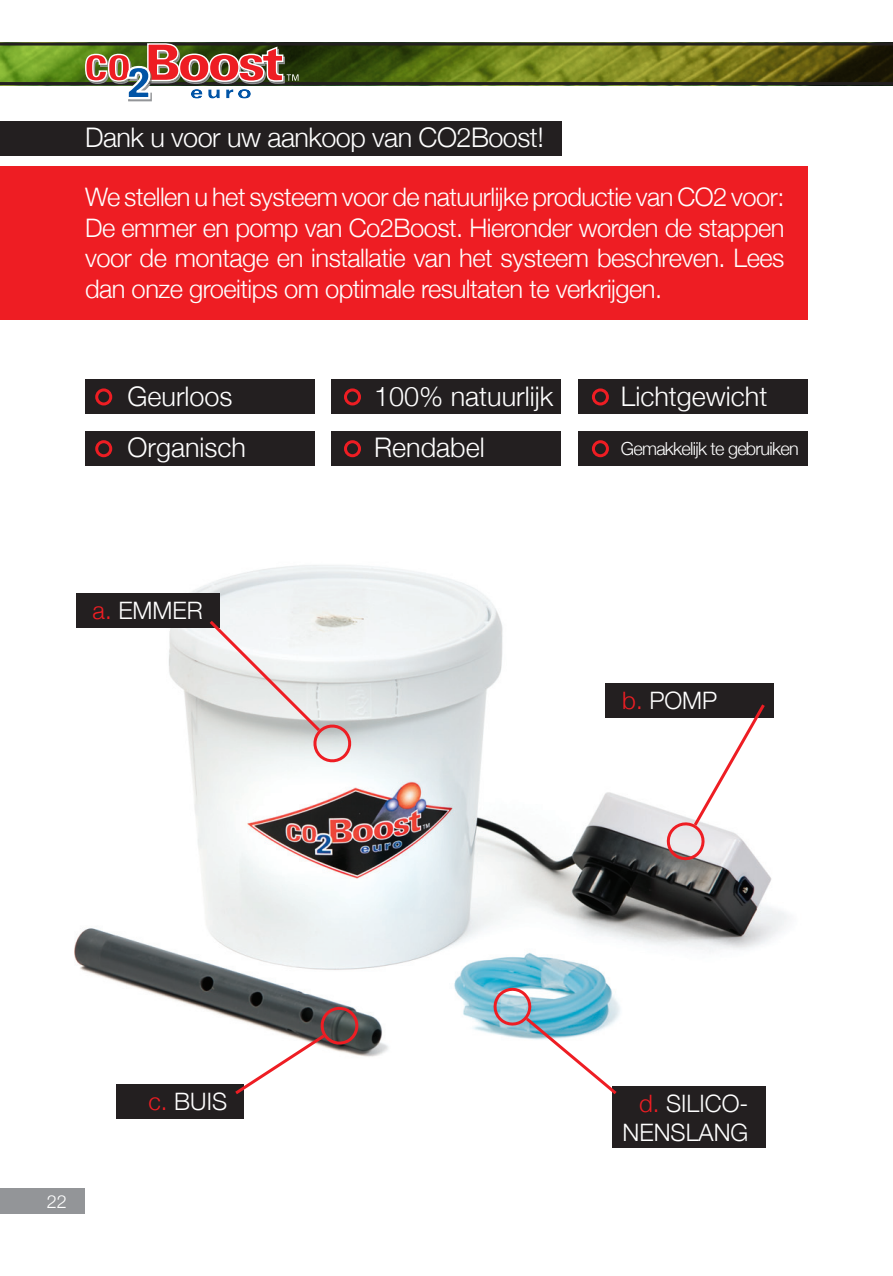
<style>
.page{position:relative;width:893px;height:1276px;background:#fff}
.page>*{position:absolute;margin:0;border:0;box-sizing:border-box;transform-origin:0 0}
.t1{font:300 27px "Helvetica Neue";color:#fff}
.t2{font:300 27px "Helvetica Neue";letter-spacing:-.02em;color:#fff}
.t3{font:300 25.5px/30.6px "Helvetica Neue";letter-spacing:-.02em;color:#fff;text-align:justify}
.t4{font:300 24px "Helvetica Neue";color:#fff}
.t5{font:300 18px "Helvetica Neue";letter-spacing:-.04em;color:#fff}
.s1{color:#ee1d23}
</style>
<div class="page">
<div style="left:0;top:1188px;width:85px;height:26px;background:#939598"></div>
<div style="left:0;top:166px;width:808px;height:153px;background:#ee1d23"></div>
<div style="left:0;top:121px;width:561px;height:34px;background:#231f20"></div>
<div style="left:85px;top:379px;width:230px;height:35px;background:#231f20"></div>
<div style="left:332px;top:379px;width:229px;height:35px;background:#231f20"></div>
<div style="left:85px;top:431px;width:230px;height:35px;background:#231f20"></div>
<div style="left:578px;top:379px;width:230px;height:35px;background:#231f20"></div>
<div style="left:578px;top:431px;width:230px;height:35px;background:#231f20"></div>
<div style="left:332px;top:431px;width:229px;height:35px;background:#231f20"></div>
<img style="left:74px;top:565px;width:713px;height:492px">
<svg style="left:0;top:43px;width:893px;height:58px"></svg>
<div style="left:95px;top:388px;width:17px;height:17px;border:3px solid #ee1d23;border-radius:50%"></div>
<div style="left:344px;top:388px;width:17px;height:17px;border:3px solid #ee1d23;border-radius:50%"></div>
<div style="left:592px;top:388px;width:17px;height:17px;border:3px solid #ee1d23;border-radius:50%"></div>
<div style="left:95px;top:440px;width:17px;height:17px;border:3px solid #ee1d23;border-radius:50%"></div>
<div style="left:344px;top:440px;width:17px;height:17px;border:3px solid #ee1d23;border-radius:50%"></div>
<div style="left:592px;top:440px;width:17px;height:17px;border:3px solid #ee1d23;border-radius:50%"></div>
<div style="left:77px;top:593px;width:143px;height:34px;background:#231f20"></div>
<div style="left:116px;top:1084px;width:128px;height:34px;background:#231f20"></div>
<div style="left:612px;top:1086px;width:153px;height:62px;background:#231f20"></div>
<div style="left:605px;top:683px;width:169px;height:34px;background:#231f20"></div>
<svg style="left:206px;top:617px;width:145px;height:150px"></svg>
<svg style="left:232px;top:1006px;width:129px;height:88px"></svg>
<svg style="left:662px;top:704px;width:106px;height:157px"></svg>
<svg style="left:493px;top:983px;width:127px;height:112px"></svg>
<p class="t2" style="left:85px;top:121px;width:460px">Dank u voor uw aankoop van CO2Boost!</p>
<p class="t3" style="left:85px;top:181px;width:701px">We stellen u het systeem voor de natuurlijke productie van CO2 voor:<br>De emmer en pomp van Co2Boost. Hieronder worden de stappen voor de montage en installatie van het systeem beschreven. Lees dan onze groeitips om optimale resultaten te verkrijgen.</p>
<p class="t1" style="left:128px;top:379px;width:107px">Geurloos</p>
<p class="t1" style="left:374px;top:379px;width:181px">100% natuurlijk</p>
<p class="t1" style="left:128px;top:431px;width:120px">Organisch</p>
<p class="t1" style="left:621px;top:379px;width:148px">Lichtgewicht</p>
<p class="t1" style="left:374px;top:431px;width:112px">Rendabel</p>
<p class="t5" style="left:621px;top:437px;width:179px">Gemakkelijk te gebruiken</p>
<p class="t4" style="left:93px;top:596px;width:58px"><span class="s1">a.</span> Emmer</p>
<p class="t4" style="left:622px;top:686px;width:61px"><span class="s1">b.</span> Pomp</p>
<p class="t5" style="left:47px;top:1191px;width:22px">22</p>
<p class="t4" style="left:148px;top:1087px;width:55px"><span class="s1">c.</span> Buis</p>
<p class="t4" style="left:639px;top:1089px;width:55px"><span class="s1">d.</span> Silico</p>
<p class="t4" style="left:739px;top:1089px;width:10px">-</p>
<p class="t4" style="left:623px;top:1118px;width:17px">nenslang</p>
</div>
